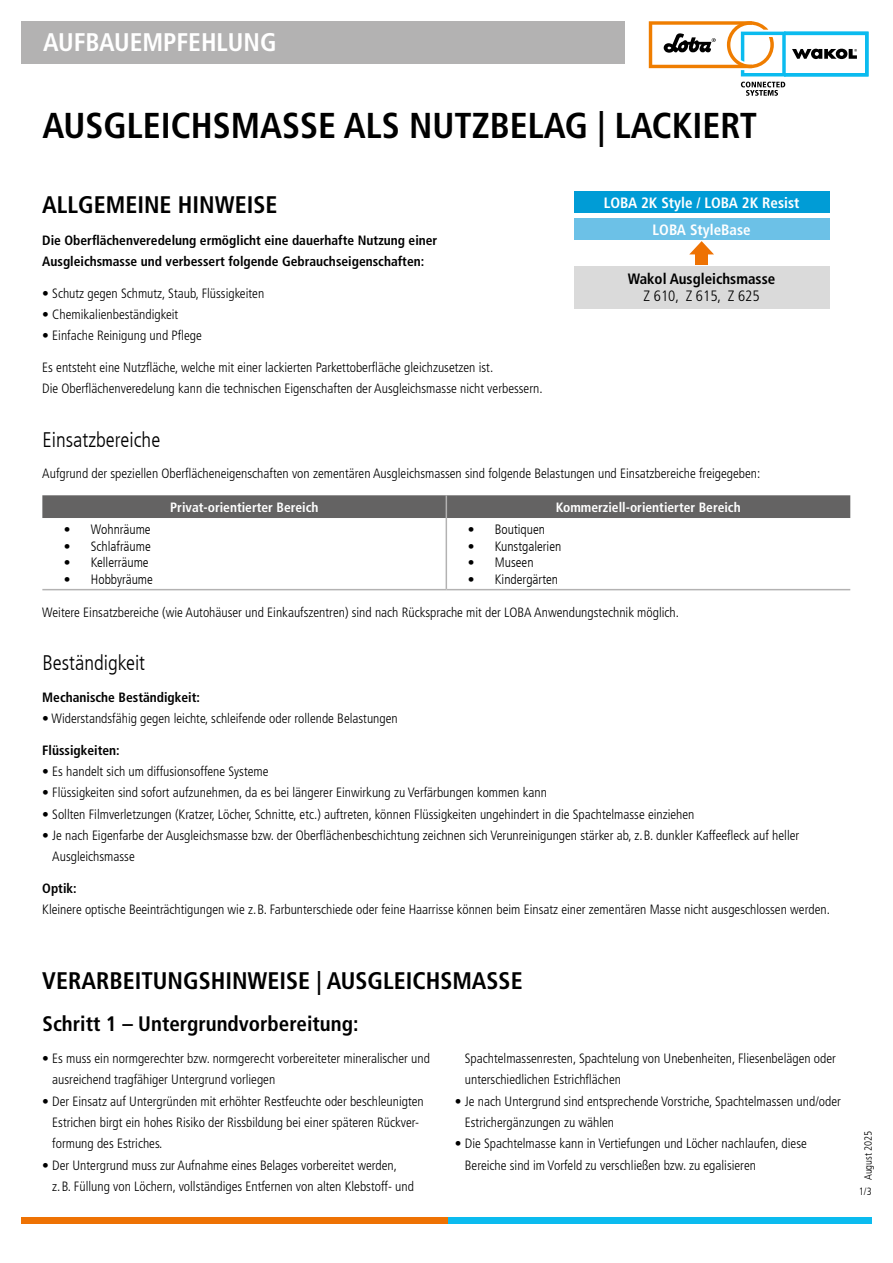
<style>
.page{position:relative;width:893px;height:1263px;background:#fff}
.page>*{position:absolute;margin:0;border:0;box-sizing:border-box;transform-origin:0 0}
.t1{font:700 condensed 36px "Frutiger LT Com";color:#000}
.t2{font:700 condensed 25.5px "Frutiger LT Com";color:#fff}
.t3{font:700 condensed 24px "Frutiger LT Com";color:#000}
.t4{font:700 condensed 21px "Frutiger LT Com";color:#000}
.t5{font:300 condensed 21px "Frutiger LT Com";color:#000}
.t6{font:700 condensed 15px/26.5px "Frutiger LT Std";color:#fff;text-align:center}
.t7{font:700 condensed 15px "Frutiger LT Std";color:#000}
.t8{font:300 condensed 15px "Frutiger LT Std";color:#000}
.t9{font:300 condensed 13.5px/21.3px "Frutiger LT Std";color:#000}
.t10{font:700 condensed 13.5px/21.3px "Frutiger LT Std";color:#000}
.t11{font:300 condensed 13.5px "Frutiger LT Com";color:#000}
.t12{font:700 condensed 13.5px "Frutiger LT Com";color:#fff}
.t13{font:300 condensed 10.5px "Frutiger LT Com";color:#000}
</style>
<div class="page">
<div style="left:21px;top:21px;width:604px;height:43px;background:#b3b2b2"></div>
<div style="left:448px;top:1217px;width:424px;height:7px;background:#0bbbef"></div>
<div style="left:21px;top:1217px;width:427px;height:7px;background:#ee7203"></div>
<div style="left:574px;top:192px;width:255px;height:21px;background:#009cd6"></div>
<div style="left:574px;top:218px;width:255px;height:22px;background:#6cc1e7"></div>
<div style="left:574px;top:266px;width:255px;height:42px;background:#dadada"></div>
<svg style="left:689px;top:241px;width:25px;height:13px"></svg>
<div style="left:695px;top:254px;width:13px;height:10px;background:#ee7203"></div>
<div style="left:42px;top:495px;width:808px;height:23px;background:#646363"></div>
<hr style="left:446px;top:518px;width:1px;height:71px;background:#b3b2b2">
<hr style="left:42px;top:589px;width:404px;height:1px;background:#b3b2b2">
<hr style="left:446px;top:589px;width:404px;height:1px;background:#b3b2b2">
<svg style="left:741px;top:82px;width:44px;height:14px"></svg>
<svg style="left:649px;top:21px;width:219px;height:55px"></svg>
<h2 class="t2" style="left:43px;top:27px;width:235px">AUFBAUEMPFEHLUNG</h2>
<h1 class="t1" style="left:43px;top:104px;width:716px">AUSGLEICHSMASSE ALS NUTZBELAG | LACKIERT</h1>
<h3 class="t3" style="left:42px;top:190px;width:237px">ALLGEMEINE HINWEISE</h3>
<p class="t10" style="left:42px;top:229px;width:397px">Die Oberflächenveredelung ermöglicht eine dauerhafte Nutzung einer<br>Ausgleichsmasse und verbessert folgende Gebrauchseigenschaften:</p>
<p class="t9" style="left:42px;top:283px;width:223px">• Schutz gegen Schmutz, Staub, Flüssigkeiten</p>
<p class="t9" style="left:42px;top:304px;width:138px">• Chemikalienbeständigkeit</p>
<p class="t9" style="left:42px;top:325px;width:161px">• Einfache Reinigung und Pflege</p>
<p class="t9" style="left:42px;top:357px;width:502px">Es entsteht eine Nutzfläche, welche mit einer lackierten Parkettoberfläche gleichzusetzen ist.<br>Die Oberflächenveredelung kann die technischen Eigenschaften der Ausgleichsmasse nicht verbessern.</p>
<h3 class="t5" style="left:42px;top:427px;width:119px">Einsatzbereiche</h3>
<p class="t6" style="left:604px;top:190px;width:197px">LOBA 2K Style / LOBA 2K Resist<br>LOBA StyleBase</p>
<p class="t7" style="left:628px;top:270px;width:149px">Wakol Ausgleichsmasse</p>
<p class="t8" style="left:644px;top:287px;width:118px">Z 610, Z 615, Z 625</p>
<p class="t9" style="left:42px;top:463px;width:720px">Aufgrund der speziellen Oberflächeneigenschaften von zementären Ausgleichsmassen sind folgende Belastungen und Einsatzbereiche freigegeben:</p>
<p class="t11" style="left:64px;top:522px;width:88px">• Wohnräume</p>
<p class="t11" style="left:64px;top:538px;width:89px">• Schlafräume</p>
<p class="t11" style="left:64px;top:555px;width:86px">• Kellerräume</p>
<p class="t11" style="left:64px;top:571px;width:91px">• Hobbyräume</p>
<p class="t12" style="left:170px;top:499px;width:150px">Privat-orientierter Bereich</p>
<p class="t12" style="left:556px;top:499px;width:186px">Kommerziell-orientierter Bereich</p>
<p class="t11" style="left:468px;top:522px;width:79px">• Boutiquen</p>
<p class="t11" style="left:468px;top:538px;width:95px">• Kunstgalerien</p>
<p class="t11" style="left:468px;top:555px;width:67px">• Museen</p>
<p class="t11" style="left:468px;top:571px;width:92px">• Kindergärten</p>
<p class="t9" style="left:42px;top:601px;width:638px">Weitere Einsatzbereiche (wie Autohäuser und Einkaufszentren) sind nach Rücksprache mit der LOBA Anwendungstechnik möglich.</p>
<h3 class="t5" style="left:42px;top:650px;width:104px">Beständigkeit</h3>
<p class="t10" style="left:42px;top:686px;width:159px">Mechanische Beständigkeit:</p>
<p class="t9" style="left:42px;top:708px;width:357px">• Widerstandsfähig gegen leichte, schleifende oder rollende Belastungen</p>
<p class="t10" style="left:42px;top:739px;width:79px">Flüssigkeiten:</p>
<p class="t9" style="left:42px;top:761px;width:228px">• Es handelt sich um diffusionsoffene Systeme</p>
<p class="t9" style="left:42px;top:782px;width:506px">• Flüssigkeiten sind sofort aufzunehmen, da es bei längerer Einwirkung zu Verfärbungen kommen kann</p>
<p class="t9" style="left:42px;top:803px;width:654px">• Sollten Filmverletzungen (Kratzer, Löcher, Schnitte, etc.) auftreten, können Flüssigkeiten ungehindert in die Spachtelmasse einziehen</p>
<p class="t9" style="left:52px;top:825px;width:748px;text-indent:-10px">• Je nach Eigenfarbe der Ausgleichsmasse bzw. der Oberflächenbeschichtung zeichnen sich Verunreinigungen stärker ab, z.B. dunkler Kaffeefleck auf heller<br>Ausgleichsmasse</p>
<p class="t10" style="left:42px;top:878px;width:36px">Optik:</p>
<p class="t9" style="left:42px;top:899px;width:789px">Kleinere optische Beeinträchtigungen wie z.B. Farbunterschiede oder feine Haarrisse können beim Einsatz einer zementären Masse nicht ausgeschlossen werden.</p>
<h3 class="t3" style="left:42px;top:966px;width:482px">VERARBEITUNGSHINWEISE | AUSGLEICHSMASSE</h3>
<h3 class="t4" style="left:43px;top:1011px;width:317px">Schritt 1 – Untergrundvorbereitung:</h3>
<p class="t9" style="left:52px;top:1048px;width:379px;text-indent:-10px">• Es muss ein normgerechter bzw. normgerecht vorbereiteter mineralischer und ausreichend tragfähiger Untergrund vorliegen</p>
<p class="t9" style="left:52px;top:1090px;width:373px;text-indent:-10px">• Der Einsatz auf Untergründen mit erhöhter Restfeuchte oder beschleunigten<br>Estrichen birgt ein hohes Risiko der Rissbildung bei einer späteren Rückver&shy;formung des Estriches.</p>
<p class="t9" style="left:52px;top:1154px;width:363px;text-indent:-10px">• Der Untergrund muss zur Aufnahme eines Belages vorbereitet werden, z.B. Füllung von Löchern, vollständiges Entfernen von alten Klebstoff- und</p>
<p class="t9" style="left:465px;top:1048px;width:373px">Spachtelmassenresten, Spachtelung von Unebenheiten, Fliesenbelägen oder unterschiedlichen Estrichflächen</p>
<p class="t9" style="left:465px;top:1090px;width:377px;text-indent:-10px">• Je nach Untergrund sind entsprechende Vorstriche, Spachtelmassen und/oder<br>Estrichergänzungen zu wählen</p>
<p class="t9" style="left:465px;top:1133px;width:343px;text-indent:-10px">• Die Spachtelmasse kann in Vertiefungen und Löcher nachlaufen, diese<br>Bereiche sind im Vorfeld zu verschließen bzw. zu egalisieren</p>
<p class="t13" style="left:862px;top:1180px;width:51px;rotate:-90deg">August 2025</p>
<p class="t13" style="left:859px;top:1185px;width:14px">1/3</p>
</div>
